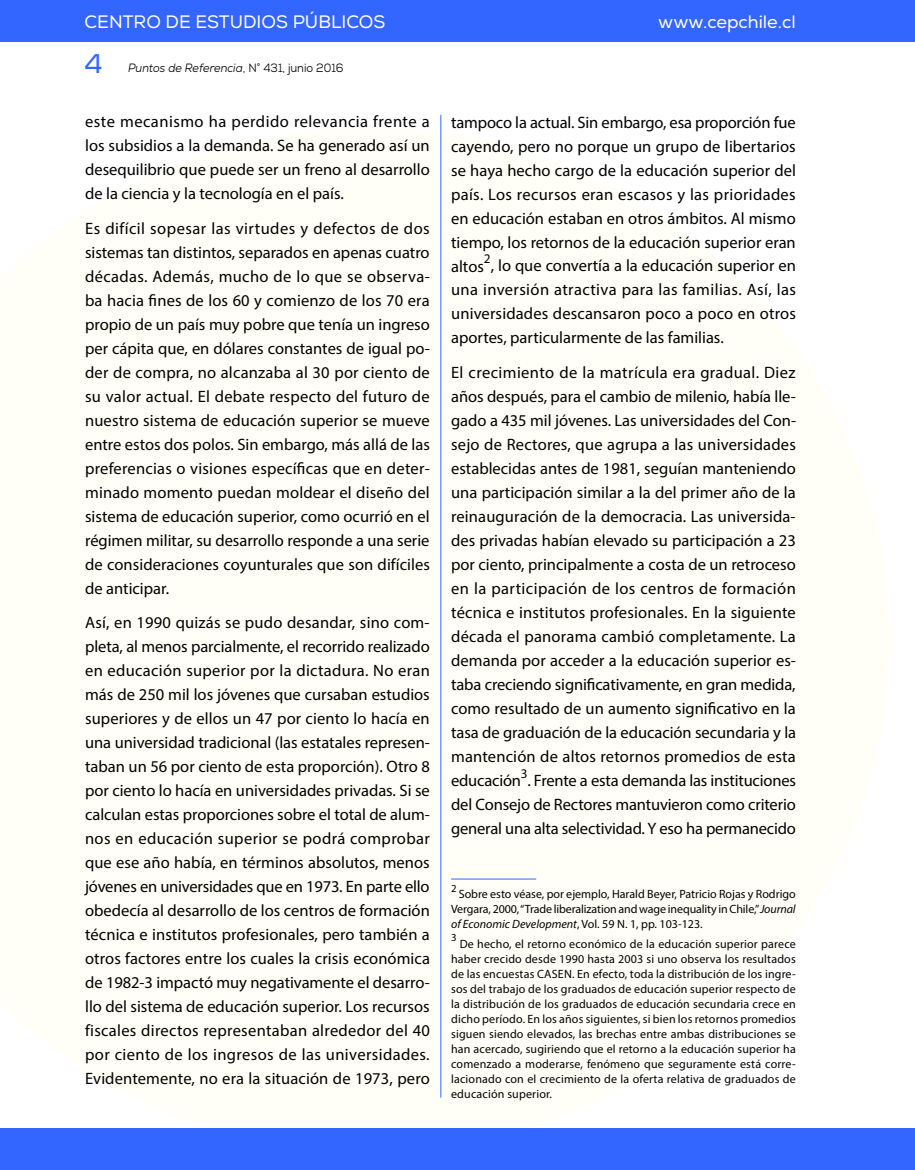
<style>
.page{position:relative;width:915px;height:1170px;background:#fff}
.page>*{position:absolute;margin:0;border:0;box-sizing:border-box;transform-origin:0 0}
.t1{font:27px "Nexa";color:#36f}
.t2{font:18px "Nexa";color:#fff}
.t3{font:16.5px/24px "Myriad Pro";color:#000;text-align:justify}
.t4{font:13.2px "Myriad Pro";color:#000}
.t5{font:12px/15px "Myriad Pro";color:#000;text-align:justify}
.t6{font:italic 12px "Nexa";color:#000;scale:.93 1}
.t7{font:10.8px "Myriad Pro";color:#000}
.s1{font-style:normal}
.s2{font-style:italic}
</style>
<div class="page">
<div style="left:0;top:0;width:914px;height:41px;background:#36f"></div>
<hr style="left:440px;top:115px;width:1px;height:982px;background:#36f">
<div style="left:0;top:1128px;width:914px;height:41px;background:#36f"></div>
<hr style="left:451px;top:878px;width:85px;height:1px;background:#36f">
<p class="t2" style="left:84px;top:11px;width:302px">CENTRO DE ESTUDIOS PÚBLICOS</p>
<p class="t6" style="left:128px;top:60px;width:233px">Puntos de Referencia<span class="s1">, N° 431, junio 2016</span></p>
<h1 class="t1" style="left:84px;top:47px;width:20px">4</h1>
<p class="t3" style="left:85px;top:109px;width:346px">este mecanismo ha perdido relevancia frente a los subsidios a la demanda. Se ha generado así un desequilibrio que puede ser un freno al desarrollo de la ciencia y la tecnología en el país.</p>
<p class="t3" style="left:85px;top:216px;width:346px">Es difícil sopesar las virtudes y defectos de dos sistemas tan distintos, separados en apenas cuatro décadas. Además, mucho de lo que se observa&shy;ba hacia fines de los 60 y comienzo de los 70 era propio de un país muy pobre que tenía un ingreso per cápita que, en dólares constantes de igual po&shy;der de compra, no alcanzaba al 30 por ciento de su valor actual. El debate respecto del futuro de nuestro sistema de educación superior se mueve entre estos dos polos. Sin embargo, más allá de las preferencias o visiones específicas que en deter&shy;minado momento puedan moldear el diseño del sistema de educación superior, como ocurrió en el régimen militar, su desarrollo responde a una serie de consideraciones coyunturales que son difíciles de anticipar.</p>
<p class="t3" style="left:85px;top:610px;width:346px">Así, en 1990 quizás se pudo desandar, sino com&shy;pleta, al menos parcialmente, el recorrido realizado en educación superior por la dictadura. No eran más de 250 mil los jóvenes que cursaban estudios superiores y de ellos un 47 por ciento lo hacía en una universidad tradicional (las estatales represen&shy;taban un 56 por ciento de esta proporción). Otro 8 por ciento lo hacía en universidades privadas. Si se calculan estas proporciones sobre el total de alum&shy;nos en educación superior se podrá comprobar que ese año había, en términos absolutos, menos jóvenes en universidades que en 1973. En parte ello obedecía al desarrollo de los centros de formación técnica e institutos profesionales, pero también a otros factores entre los cuales la crisis económica de 1982-3 impactó muy negativamente el desarro&shy;llo del sistema de educación superior. Los recursos fiscales directos representaban alrededor del 40 por ciento de los ingresos de las universidades.<br>Evidentemente, no era la situación de 1973, pero</p>
<p class="t2" style="left:658px;top:11px;width:139px">www.cepchile.cl</p>
<p class="t3" style="left:451px;top:110px;width:346px">tampoco la actual. Sin embargo, esa proporción fue cayendo, pero no porque un grupo de libertarios se haya hecho cargo de la educación superior del país. Los recursos eran escasos y las prioridades en educación estaban en otros ámbitos. Al mismo tiempo, los retornos de la educación superior eran altos , lo que convertía a la educación superior en</p>
<p class="t4" style="left:484px;top:250px;width:8px">2</p>
<p class="t3" style="left:451px;top:277px;width:346px">una inversión atractiva para las familias. Así, las universidades descansaron poco a poco en otros aportes, particularmente de las familias.</p>
<p class="t3" style="left:451px;top:360px;width:346px">El crecimiento de la matrícula era gradual. Diez años después, para el cambio de milenio, había lle&shy;gado a 435 mil jóvenes. Las universidades del Con&shy;sejo de Rectores, que agrupa a las universidades establecidas antes de 1981, seguían manteniendo una participación similar a la del primer año de la reinauguración de la democracia. Las universida&shy;des privadas habían elevado su participación a 23 por ciento, principalmente a costa de un retroceso en la participación de los centros de formación técnica e institutos profesionales. En la siguiente década el panorama cambió completamente. La demanda por acceder a la educación superior es&shy;taba creciendo significativamente, en gran medida, como resultado de un aumento significativo en la tasa de graduación de la educación secundaria y la mantención de altos retornos promedios de esta educación . Frente a esta demanda las instituciones</p>
<p class="t4" style="left:520px;top:765px;width:8px">3</p>
<p class="t3" style="left:451px;top:792px;width:346px">del Consejo de Rectores mantuvieron como criterio general una alta selectividad. Y eso ha permanecido</p>
<p class="t7" style="left:451px;top:881px;width:7px">2</p>
<p class="t5" style="left:451px;top:886px;width:346px;text-indent:8px">Sobre esto véase, por ejemplo, Harald Beyer, Patricio Rojas y Rodrigo Vergara, 2000, “Trade liberalization and wage inequality in Chile,” <span class="s2">Journal of Economic Development</span>, Vol. 59 N. 1, pp. 103-123.</p>
<p class="t7" style="left:451px;top:930px;width:7px">3</p>
<p class="t5" style="left:451px;top:935px;width:346px;text-indent:9px">De hecho, el retorno económico de la educación superior parece haber crecido desde 1990 hasta 2003 si uno observa los resultados de las encuestas CASEN. En efecto, toda la distribución de los ingre&shy;sos del trabajo de los graduados de educación superior respecto de la distribución de los graduados de educación secundaria crece en dicho período. En los años siguientes, si bien los retornos promedios siguen siendo elevados, las brechas entre ambas distribuciones se han acercado, sugiriendo que el retorno a la educación superior ha comenzado a moderarse, fenómeno que seguramente está corre&shy;lacionado con el crecimiento de la oferta relativa de graduados de educación superior.</p>
</div>
